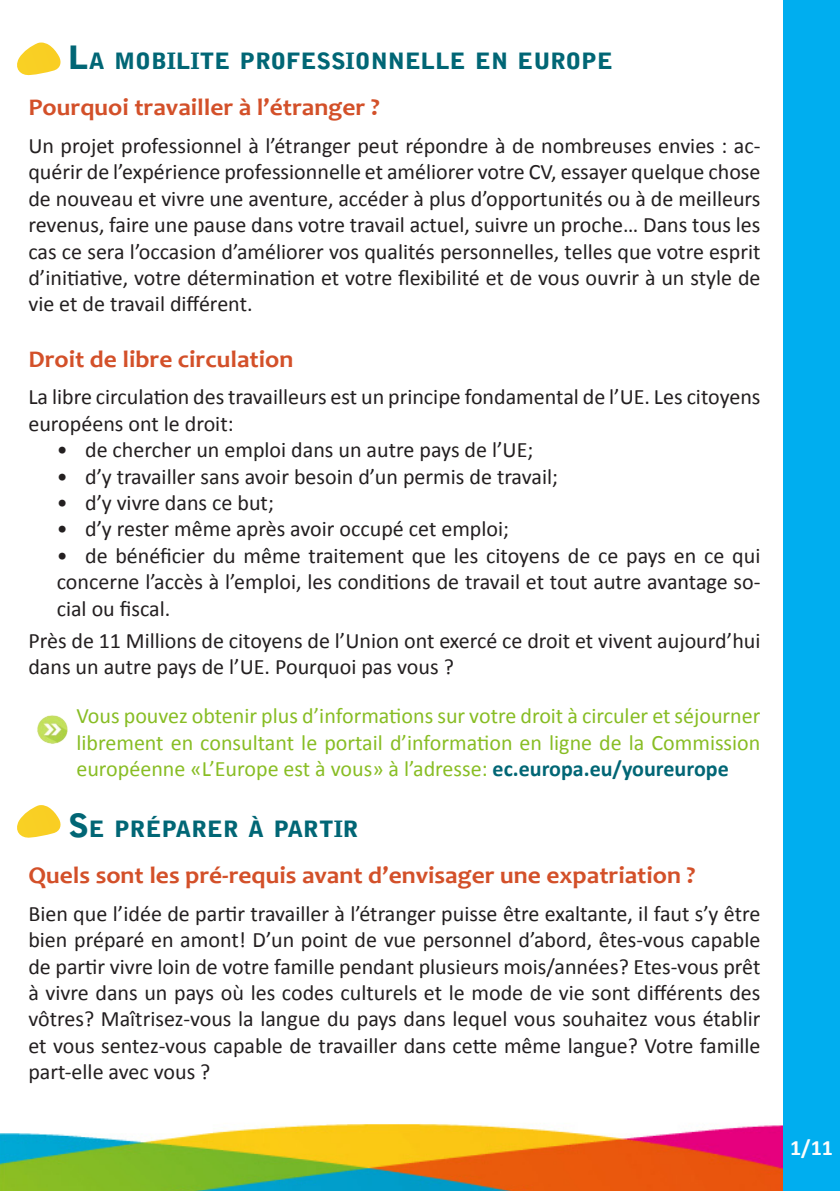
<style>
.page{position:relative;width:840px;height:1191px;background:#fff}
.page>*{position:absolute;margin:0;border:0;box-sizing:border-box;transform-origin:0 0}
.Sous-titre_rubrique{font:700 24px "Candara";color:#d35029;scale:1.06 1}
.Titre_rubrique{font:900 22.4px "Bell Gothic Std";color:#016675;scale:1.06 1}
.t1{font:22px/26.4px "Calibri";color:#231f20;text-align:justify}
.vert_astuce{font:22px/26.4px "Calibri";color:#88bd24;text-align:justify}
.t2{font:700 22px "Calibri";color:#fcfcfc}
.s1{font-size:32px}
.s2{font-weight:700;color:#016675}
</style>
<div class="page">
<img style="left:0;top:1124px;width:782px;height:67px">
<div style="left:782px;top:0;width:57px;height:1191px;background:#00aeef"></div>
<svg style="left:17px;top:43px;width:44px;height:33px"></svg>
<img style="left:37px;top:715px;width:31px;height:29px">
<svg style="left:17px;top:805px;width:44px;height:33px"></svg>
<p class="Titre_rubrique" style="left:68px;top:48px;width:515px"><span class="s1">L</span>A MOBILITE PROFESSIONNELLE EN EUROPE</p>
<p class="Sous-titre_rubrique" style="left:28px;top:92px;width:333px">Pourquoi travailler à l’étranger ?</p>
<p class="t1" style="left:28px;top:132px;width:733px">Un projet professionnel à l’étranger peut répondre à de nombreuses envies : ac&shy;quérir de l’expérience professionnelle et améliorer votre CV, essayer quelque chose de nouveau et vivre une aventure, accéder à plus d’opportunités ou à de meilleurs revenus, faire une pause dans votre travail actuel, suivre un proche… Dans tous les cas ce sera l’occasion d’améliorer vos qualités personnelles, telles que votre esprit d’initiative, votre détermination et votre flexibilité et de vous ouvrir à un style de vie et de travail différent.</p>
<p class="Sous-titre_rubrique" style="left:28px;top:344px;width:251px">Droit de libre circulation</p>
<p class="t1" style="left:28px;top:384px;width:733px">La libre circulation des travailleurs est un principe fondamental de l’UE. Les citoyens européens ont le droit:</p>
<p class="t1" style="left:57px;top:437px;width:478px">• de chercher un emploi dans un autre pays de l’UE;</p>
<p class="t1" style="left:57px;top:463px;width:502px">• d’y travailler sans avoir besoin d’un permis de travail;</p>
<p class="t1" style="left:57px;top:489px;width:218px">• d’y vivre dans ce but;</p>
<p class="t1" style="left:57px;top:516px;width:453px">• d’y rester même après avoir occupé cet emploi;</p>
<p class="t1" style="left:57px;top:542px;width:704px">• de bénéficier du même traitement que les citoyens de ce pays en ce qui concerne l’accès à l’emploi, les conditions de travail et tout autre avantage so&shy;cial ou fiscal.</p>
<p class="t1" style="left:28px;top:627px;width:733px">Près de 11 Millions de citoyens de l’Union ont exercé ce droit et vivent aujourd’hui dans un autre pays de l’UE. Pourquoi pas vous ?</p>
<p class="vert_astuce" style="left:76px;top:702px;width:685px">Vous pouvez obtenir plus d’informations sur votre droit à circuler et séjourner librement en consultant le portail d’information en ligne de la Commission européenne «L’Europe est à vous» à l’adresse: <span class="s2">ec.europa.eu/youreurope</span></p>
<p class="Titre_rubrique" style="left:68px;top:816px;width:275px"><span class="s1">S</span>E PRÉPARER À PARTIR</p>
<p class="Sous-titre_rubrique" style="left:28px;top:860px;width:630px">Quels sont les pré-requis avant d’envisager une expatriation ?</p>
<p class="t1" style="left:28px;top:900px;width:733px">Bien que l’idée de partir travailler à l’étranger puisse être exaltante, il faut s’y être bien préparé en amont! D’un point de vue personnel d’abord, êtes-vous capable de partir vivre loin de votre famille pendant plusieurs mois/années? Etes-vous prêt à vivre dans un pays où les codes culturels et le mode de vie sont différents des vôtres? Maîtrisez-vous la langue du pays dans lequel vous souhaitez vous établir et vous sentez-vous capable de travailler dans cette même langue? Votre famille part-elle avec vous ?</p>
<p class="t2" style="left:789px;top:1133px;width:44px">1/11</p>
</div>
